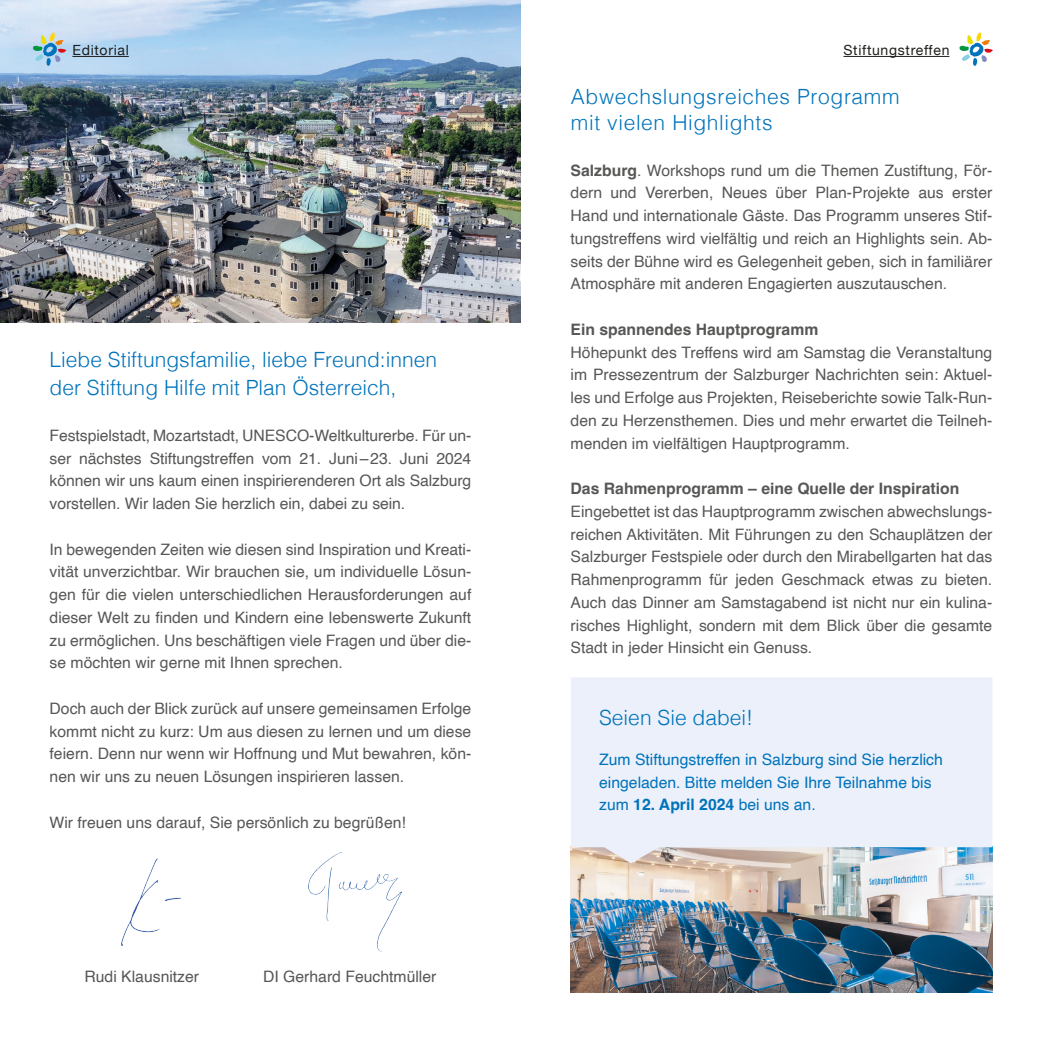
<style>
.page{position:relative;width:1042px;height:1042px;background:#fff}
.page>*{position:absolute;margin:0;border:0;box-sizing:border-box;transform-origin:0 0}
.t1{font:300 21px/28px "Helvetica";color:#0073bb}
.t2{font:300 21px/25.2px "Helvetica";letter-spacing:.03em;color:#0073bb}
.t3{font:15.75px/22.8px "Helvetica";color:#575756;text-align:justify}
.t4{font:15.75px/22.8px "Helvetica";color:#0073bb}
.t5{font:700 15.75px "Helvetica";color:#575756}
.t6{font:14px "Helvetica Neue";letter-spacing:.05em;color:#1d1d1b}
.s1{font-weight:700}
</style>
<div class="page">
<img style="left:0;top:0;width:521px;height:322px">
<hr style="left:72px;top:56px;width:57px;height:1px;background:#1d1d1b">
<hr style="left:843px;top:56px;width:106px;height:1px;background:#1d1d1b">
<img style="left:570px;top:846px;width:422px;height:146px">
<svg style="left:33px;top:32px;width:33px;height:34px"></svg>
<svg style="left:959px;top:32px;width:34px;height:34px"></svg>
<svg style="left:571px;top:677px;width:421px;height:186px;background:#e8ecf5"></svg>
<img style="left:121px;top:858px;width:60px;height:87px">
<img style="left:309px;top:852px;width:92px;height:99px">
<p class="t6" style="left:72px;top:40px;width:58px">Editorial</p>
<p class="t6" style="left:843px;top:40px;width:107px">Stiftungstreffen</p>
<p class="t1" style="left:50px;top:344px;width:389px">Liebe Stiftungsfamilie, liebe Freund:innen der Stiftung Hilfe mit Plan Österreich,</p>
<p class="t3" style="left:50px;top:424px;width:423px">Festspielstadt, Mozartstadt, UNESCO-Weltkulturerbe. Für un&shy;ser nächstes Stiftungstreffen vom 21. Juni–23. Juni 2024 können wir uns kaum einen inspirierenderen Ort als Salzburg vorstellen. Wir laden Sie herzlich ein, dabei zu sein.</p>
<p class="t3" style="left:50px;top:538px;width:423px">In bewegenden Zeiten wie diesen sind Inspiration und Kreati&shy;vität unverzichtbar. Wir brauchen sie, um individuelle Lösun&shy;gen für die vielen unterschiedlichen Herausforderungen auf dieser Welt zu finden und Kindern eine lebenswerte Zukunft zu ermöglichen. Uns beschäftigen viele Fragen und über die&shy;se möchten wir gerne mit Ihnen sprechen.</p>
<p class="t3" style="left:50px;top:697px;width:423px">Doch auch der Blick zurück auf unsere gemeinsamen Erfolge kommt nicht zu kurz: Um aus diesen zu lernen und um diese feiern. Denn nur wenn wir Hoffnung und Mut bewahren, kön&shy;nen wir uns zu neuen Lösungen inspirieren lassen.</p>
<p class="t3" style="left:50px;top:811px;width:358px">Wir freuen uns darauf, Sie persönlich zu begrüßen!</p>
<p class="t3" style="left:84px;top:966px;width:116px">Rudi Klausnitzer</p>
<p class="t3" style="left:263px;top:966px;width:175px">DI Gerhard Feuchtmüller</p>
<p class="t2" style="left:571px;top:83px;width:330px">Abwechslungsreiches Programm mit vielen Highlights</p>
<p class="t3" style="left:570px;top:159px;width:423px"><span class="s1">Salzburg</span>. Workshops rund um die Themen Zustiftung, För&shy;dern und Vererben, Neues über Plan-Projekte aus erster Hand und internationale Gäste. Das Programm unseres Stif&shy;tungstreffens wird vielfältig und reich an Highlights sein. Ab&shy;seits der Bühne wird es Gelegenheit geben, sich in familiärer Atmosphäre mit anderen Engagierten auszutauschen.</p>
<p class="t5" style="left:570px;top:320px;width:249px">Ein spannendes Hauptprogramm</p>
<p class="t3" style="left:570px;top:341px;width:423px">Höhepunkt des Treffens wird am Samstag die Veranstaltung im Pressezentrum der Salzburger Nachrichten sein: Aktuel&shy;les und Erfolge aus Projekten, Reiseberichte sowie Talk-Run&shy;den zu Herzensthemen. Dies und mehr erwartet die Teilneh&shy;menden im vielfältigen Hauptprogramm.</p>
<p class="t5" style="left:570px;top:479px;width:390px">Das Rahmenprogramm – eine Quelle der Inspiration</p>
<p class="t3" style="left:570px;top:500px;width:423px">Eingebettet ist das Hauptprogramm zwischen abwechslungs&shy;reichen Aktivitäten. Mit Führungen zu den Schauplätzen der Salzburger Festspiele oder durch den Mirabellgarten hat das Rahmenprogramm für jeden Geschmack etwas zu bieten.<br>Auch das Dinner am Samstagabend ist nicht nur ein kulina&shy;risches Highlight, sondern mit dem Blick über die gesamte Stadt in jeder Hinsicht ein Genuss.</p>
<p class="t1" style="left:599px;top:702px;width:156px">Seien Sie dabei!</p>
<p class="t4" style="left:599px;top:748px;width:345px">Zum Stiftungstreffen in Salzburg sind Sie herzlich eingeladen. Bitte melden Sie Ihre Teilnahme bis zum <span class="s1">12. April 2024</span> bei uns an.</p>
</div>
